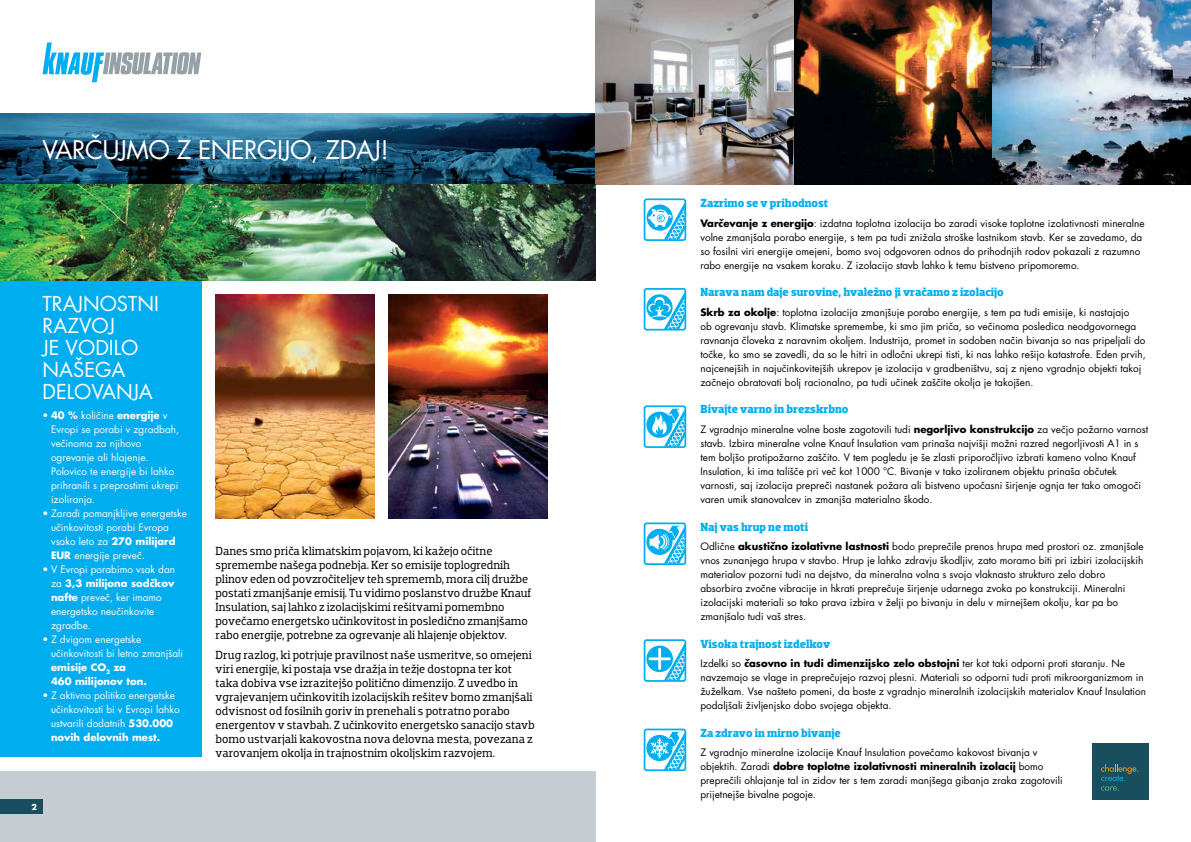
<style>
.page{position:relative;width:1191px;height:842px;background:#fff}
.page>*{position:absolute;margin:0;border:0;box-sizing:border-box;transform-origin:0 0}
.t1{font:25px "Futura KNAUF";letter-spacing:-.02em;color:#fff}
.t2{font:20px/22px "Futura KNAUF";color:#fff}
.t3{font:12px/14px "Dobra Slab";color:#000}
.t4{font:700 12px "Dobra Slab";color:#00aeef}
.t5{font:10px/14px "Futura KNAUF";color:#000}
.t6{font:10px/14px "Futura KNAUF";color:#fff}
.t7{font:700 8px "Futura KNAUF";color:#fff}
.s1{font-weight:700}
</style>
<div class="page">
<img style="left:201px;top:184px;width:394px;height:97px">
<svg style="left:43px;top:43px;width:158px;height:39px"></svg>
<div style="left:0;top:771px;width:595px;height:71px;background:#c6cdd2"></div>
<div style="left:0;top:799px;width:43px;height:15px;background:#184e5e"></div>
<div style="left:1091px;top:743px;width:57px;height:56px;background:#184e5e"></div>
<svg style="left:1101px;top:764px;width:37px;height:27px"></svg>
<svg style="left:0;top:113px;width:595px;height:71px;background:#1f5270"></svg>
<svg style="left:0;top:184px;width:201px;height:573px;background:#09a5d0"></svg>
<img style="left:595px;top:0;width:199px;height:184px">
<img style="left:215px;top:295px;width:159px;height:224px">
<img style="left:388px;top:295px;width:159px;height:224px">
<img style="left:794px;top:0;width:198px;height:184px">
<img style="left:992px;top:0;width:199px;height:184px">
<div style="left:643px;top:729px;width:43px;height:42px;border:2px solid #00aeef;border-radius:2px"></div>
<svg style="left:646px;top:732px;width:39px;height:38px"></svg>
<svg style="left:646px;top:409px;width:37px;height:36px"></svg>
<div style="left:643px;top:405px;width:43px;height:43px;border:2px solid #00aeef;border-radius:2px"></div>
<svg style="left:646px;top:294px;width:37px;height:34px"></svg>
<div style="left:643px;top:288px;width:43px;height:43px;border:2px solid #00aeef;border-radius:2px"></div>
<svg style="left:646px;top:204px;width:37px;height:34px"></svg>
<div style="left:643px;top:198px;width:43px;height:43px;border:2px solid #00aeef;border-radius:2px"></div>
<div style="left:643px;top:522px;width:43px;height:43px;border:2px solid #00aeef;border-radius:2px"></div>
<svg style="left:646px;top:526px;width:39px;height:38px"></svg>
<svg style="left:664px;top:646px;width:19px;height:33px"></svg>
<div style="left:643px;top:639px;width:43px;height:43px;border:2px solid #00aeef;border-radius:2px"></div>
<svg style="left:646px;top:645px;width:27px;height:27px"></svg>
<hr style="left:658px;top:649px;width:3px;height:19px;background:#fff">
<hr style="left:650px;top:657px;width:19px;height:3px;background:#fff">
<h1 class="t1" style="left:43px;top:134px;width:348px">VARČUJMO Z ENERGIJO, ZDAJ!</h1>
<h2 class="t2" style="left:43px;top:293px;width:118px">TRAJNOSTNI<br>RAZVOJ<br>JE VODILO<br>NAŠEGA<br>DELOVANJA</h2>
<p class="t6" style="left:51px;top:408px;width:130px;text-indent:-8px">• <span class="s1">40 %</span> količine <span class="s1">energije</span> v<br>Evropi se porabi v zgradbah, večinoma za njihovo ogrevanje ali hlajenje.<br>Polovico te energije bi lahko prihranili s preprostimi ukrepi izoliranja.</p>
<p class="t6" style="left:51px;top:506px;width:138px;text-indent:-8px">• Zaradi pomanjkljive energetske učinkovitosti porabi Evropa vsako leto za <span class="s1">270 milijard<br>EUR</span> energije preveč.</p>
<p class="t6" style="left:51px;top:562px;width:125px;text-indent:-8px">• V Evropi porabimo vsak dan za <span class="s1">3,3 milijona sodčkov nafte</span> preveč, ker imamo energetsko neučinkovite zgradbe.</p>
<p class="t6" style="left:51px;top:632px;width:133px;text-indent:-8px">• Z dvigom energetske učinkovitosti bi letno zmanjšali <span class="s1">emisije CO</span><sub>2</sub> <span class="s1">za<br>460 milijonov ton.</span></p>
<p class="t6" style="left:51px;top:688px;width:130px;text-indent:-8px">• Z aktivno politiko energetske učinkovitosti bi v Evropi lahko ustvarili dodatnih <span class="s1">530.000 novih delovnih mest.</span></p>
<p class="t7" style="left:31px;top:801px;width:7px">2</p>
<p class="t3" style="left:215px;top:544px;width:317px">Danes smo priča klimatskim pojavom, ki kažejo očitne spremembe našega podnebja. Ker so emisije toplogrednih plinov eden od povzročiteljev teh sprememb, mora cilj družbe postati zmanjšanje emisij. Tu vidimo poslanstvo družbe Knauf Insulation, saj lahko z izolacijskimi rešitvami pomembno povečamo energetsko učinkovitost in posledično zmanjšamo rabo energije, potrebne za ogrevanje ali hlajenje objektov.</p>
<p class="t3" style="left:215px;top:648px;width:321px">Drug razlog, ki potrjuje pravilnost naše usmeritve, so omejeni viri energije, ki postaja vse dražja in težje dostopna ter kot taka dobiva vse izrazitejšo politično dimenzijo. Z uvedbo in vgrajevanjem učinkovitih izolacijskih rešitev bomo zmanjšali odvisnost od fosilnih goriv in prenehali s potratno porabo energentov v stavbah. Z učinkovito energetsko sanacijo stavb bomo ustvarjali kakovostna nova delovna mesta, povezana z varovanjem okolja in trajnostnim okoljskim razvojem.</p>
<p class="t4" style="left:700px;top:196px;width:129px">Zazrimo se v prihodnost</p>
<p class="t5" style="left:700px;top:216px;width:446px"><span class="s1">Varčevanje z energijo</span>: izdatna toplotna izolacija bo zaradi visoke toplotne izolativnosti mineralne volne zmanjšala porabo energije, s tem pa tudi znižala stroške lastnikom stavb. Ker se zavedamo, da so fosilni viri energije omejeni, bomo svoj odgovoren odnos do prihodnjih rodov pokazali z razumno rabo energije na vsakem koraku. Z izolacijo stavb lahko k temu bistveno pripomoremo.</p>
<p class="t4" style="left:700px;top:285px;width:305px">Narava nam daje surovine, hvaležno ji vračamo z izolacijo</p>
<p class="t5" style="left:700px;top:305px;width:447px"><span class="s1">Skrb za okolje</span>: toplotna izolacija zmanjšuje porabo energije, s tem pa tudi emisije, ki nastajajo<br>ob ogrevanju stavb. Klimatske spremembe, ki smo jim priča, so večinoma posledica neodgovornega ravnanja človeka z naravnim okoljem. Industrija, promet in sodoben način bivanja so nas pripeljali do točke, ko smo se zavedli, da so le hitri in odločni ukrepi tisti, ki nas lahko rešijo katastrofe. Eden prvih, najcenejših in najučinkovitejših ukrepov je izolacija v gradbeništvu, saj z njeno vgradnjo objekti takoj začnejo obratovati bolj racionalno, pa tudi učinek zaščite okolja je takojšen.</p>
<p class="t4" style="left:700px;top:402px;width:150px">Bivajte varno in brezskrbno</p>
<p class="t5" style="left:700px;top:422px;width:449px">Z vgradnjo mineralne volne boste zagotovili tudi <span class="s1">negorljivo konstrukcijo</span> za večjo požarno varnost stavb. Izbira mineralne volne Knauf Insulation vam prinaša najvišji možni razred negorljivosti A1 in s tem boljšo protipožarno zaščito. V tem pogledu je še zlasti priporočljivo izbrati kameno volno Knauf Insulation, ki ima tališče pri več kot 1000 °C. Bivanje v tako izoliranem objektu prinaša občutek varnosti, saj izolacija prepreči nastanek požara ali bistveno upočasni širjenje ognja ter tako omogoči varen umik stanovalcev in zmanjša materialno škodo.</p>
<p class="t4" style="left:700px;top:520px;width:109px">Naj vas hrup ne moti</p>
<p class="t5" style="left:700px;top:540px;width:445px">Odlične <span class="s1">akustično izolativne lastnosti</span> bodo preprečile prenos hrupa med prostori oz. zmanjšale vnos zunanjega hrupa v stavbo. Hrup je lahko zdravju škodljiv, zato moramo biti pri izbiri izolacijskih materialov pozorni tudi na dejstvo, da mineralna volna s svojo vlaknasto strukturo zelo dobro absorbira zvočne vibracije in hkrati preprečuje širjenje udarnega zvoka po konstrukciji. Mineralni izolacijski materiali so tako prava izbira v želji po bivanju in delu v mirnejšem okolju, kar pa bo zmanjšalo tudi vaš stres.</p>
<p class="t4" style="left:700px;top:637px;width:131px">Visoka trajnost izdelkov</p>
<p class="t5" style="left:700px;top:657px;width:447px">Izdelki so <span class="s1">časovno in tudi dimenzijsko zelo obstojni</span> ter kot taki odporni proti staranju. Ne navzemajo se vlage in preprečujejo razvoj plesni. Materiali so odporni tudi proti mikroorganizmom in žuželkam. Vse našteto pomeni, da boste z vgradnjo mineralnih izolacijskih materialov Knauf Insulation podaljšali življenjsko dobo svojega objekta.</p>
<p class="t4" style="left:700px;top:726px;width:142px">Za zdravo in mirno bivanje</p>
<p class="t5" style="left:700px;top:746px;width:364px">Z vgradnjo mineralne izolacije Knauf Insulation povečamo kakovost bivanja v objektih. Zaradi <span class="s1">dobre toplotne izolativnosti mineralnih izolacij</span> bomo preprečili ohlajanje tal in zidov ter s tem zaradi manjšega gibanja zraka zagotovili prijetnejše bivalne pogoje.</p>
</div>
